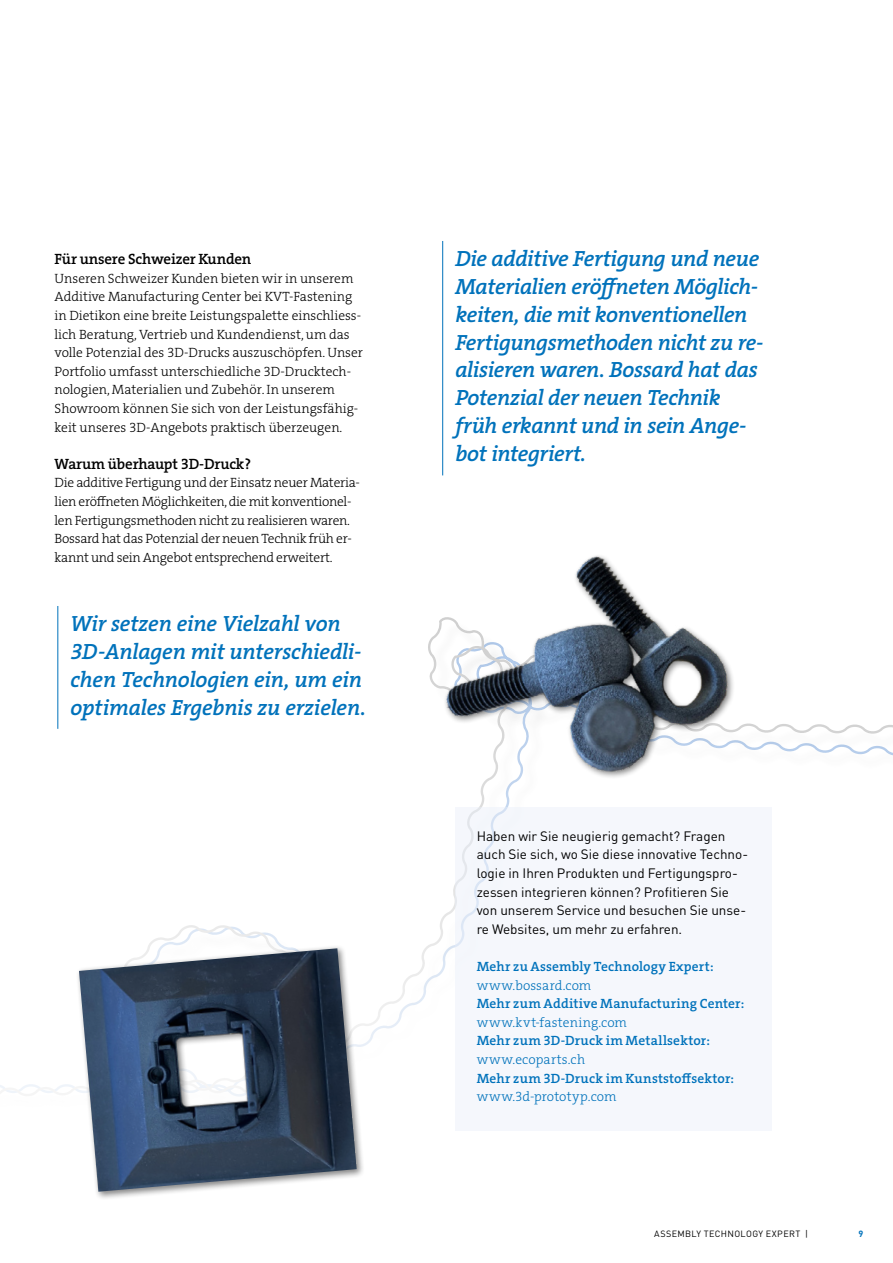
<style>
.page{position:relative;width:893px;height:1263px;background:#fff}
.page>*{position:absolute;margin:0;border:0;box-sizing:border-box;transform-origin:0 0}
.t1{font:22.2px/27.9px "The Serif HP6 Se Bld IT";letter-spacing:-.015em;color:#0072bb}
.t2{font:15px "The Serif HP6 Se Bld";letter-spacing:-.01em;color:#000}
.t3{font:13.5px/18.6px "The Serif HP3 Lig";color:#000}
.t4{font:13.5px/18.6px "The Serif HP3 Lig";letter-spacing:-.02em;color:#000}
.t5{font:13.5px/18.6px "DINOT";color:#000}
.t6{font:13.5px "The Serif HP6 Se Bld";letter-spacing:.015em;color:#0072bb}
.t7{font:13.5px "The Serif HP3 Lig";letter-spacing:.01em;color:#0072bb}
.t8{font:9px "DINOT";letter-spacing:.04em;color:#000}
.t9{font:700 9px "DINOT";color:#0072bb}
</style>
<div class="page">
<svg style="left:0;top:616px;width:893px;height:477px"></svg>
<div style="left:443px;top:553px;width:292px;height:226px;background:#000;opacity:.49"></div>
<img style="left:446px;top:553px;width:286px;height:221px">
<div style="left:75px;top:945px;width:290px;height:255px;background:#000;opacity:.49"></div>
<img style="left:79px;top:948px;width:278px;height:244px">
<hr style="left:57px;top:606px;width:1px;height:123px;background:#0072bb">
<hr style="left:442px;top:241px;width:1px;height:234px;background:#0072bb">
<div style="left:455px;top:808px;width:317px;height:323px;background:#f5f7fc"></div>
<p class="t2" style="left:55px;top:249px;width:198px">Für unsere Schweizer Kunden</p>
<p class="t3" style="left:55px;top:269px;width:310px">Unseren Schweizer Kunden bieten wir in unserem Additive Manufacturing Center bei KVT-Fastening in Dietikon eine breite Leistungspalette einschliess&shy;lich Beratung, Vertrieb und Kundendienst, um das volle Potenzial des 3D-Drucks auszuschöpfen. Unser Portfolio umfasst unterschiedliche 3D-Drucktech&shy;nologien, Materialien und Zubehör. In unserem Showroom können Sie sich von der Leistungsfähig&shy;keit unseres 3D-Angebots praktisch überzeugen.</p>
<p class="t2" style="left:55px;top:454px;width:198px">Warum überhaupt 3D-Druck?</p>
<p class="t4" style="left:55px;top:474px;width:307px">Die additive Fertigung und der Einsatz neuer Materia&shy;lien eröffneten Möglichkeiten, die mit konventionel&shy;len Fertigungsmethoden nicht zu realisieren waren.<br>Bossard hat das Potenzial der neuen Technik früh er&shy;kannt und sein Angebot entsprechend erweitert.</p>
<h1 class="t1" style="left:71px;top:610px;width:297px">Wir setzen eine Vielzahl von<br>3D-Anlagen mit unterschiedli&shy;chen Technologien ein, um ein optimales Ergebnis zu erzielen.</h1>
<p class="t1" style="left:455px;top:245px;width:309px">Die additive Fertigung und neue<br>Materialien eröffneten Möglich&shy;keiten, die mit konventionellen<br>Fertigungsmethoden nicht zu re&shy;alisieren waren. Bossard hat das<br>Potenzial der neuen Technik früh erkannt und in sein Ange&shy;bot integriert.</p>
<p class="t5" style="left:477px;top:826px;width:273px">Haben wir Sie neugierig gemacht? Fragen auch Sie sich, wo Sie diese innovative Techno&shy;logie in Ihren Produkten und Fertigungspro&shy;zessen integrieren können? Profitieren Sie von unserem Service und besuchen Sie unse&shy;re Websites, um mehr zu erfahren.</p>
<p class="t6" style="left:477px;top:958px;width:238px">Mehr zu Assembly Technology Expert:</p>
<p class="t7" style="left:477px;top:976px;width:116px">www.bossard.com</p>
<p class="t6" style="left:477px;top:995px;width:269px">Mehr zum Additive Manufacturing Center:</p>
<p class="t7" style="left:477px;top:1014px;width:152px">www.kvt-fastening.com</p>
<p class="t6" style="left:477px;top:1032px;width:235px">Mehr zum 3D-Druck im Metallsektor:</p>
<p class="t7" style="left:477px;top:1051px;width:110px">www.ecoparts.ch</p>
<p class="t6" style="left:477px;top:1069px;width:259px">Mehr zum 3D-Druck im Kunststoffsektor:</p>
<p class="t7" style="left:477px;top:1088px;width:141px">www.3d-prototyp.com</p>
<p class="t8" style="left:654px;top:1227px;width:155px">ASSEMBLY TECHNOLOGY EXPERT |</p>
<p class="t9" style="left:858px;top:1227px;width:6px">9</p>
</div>
